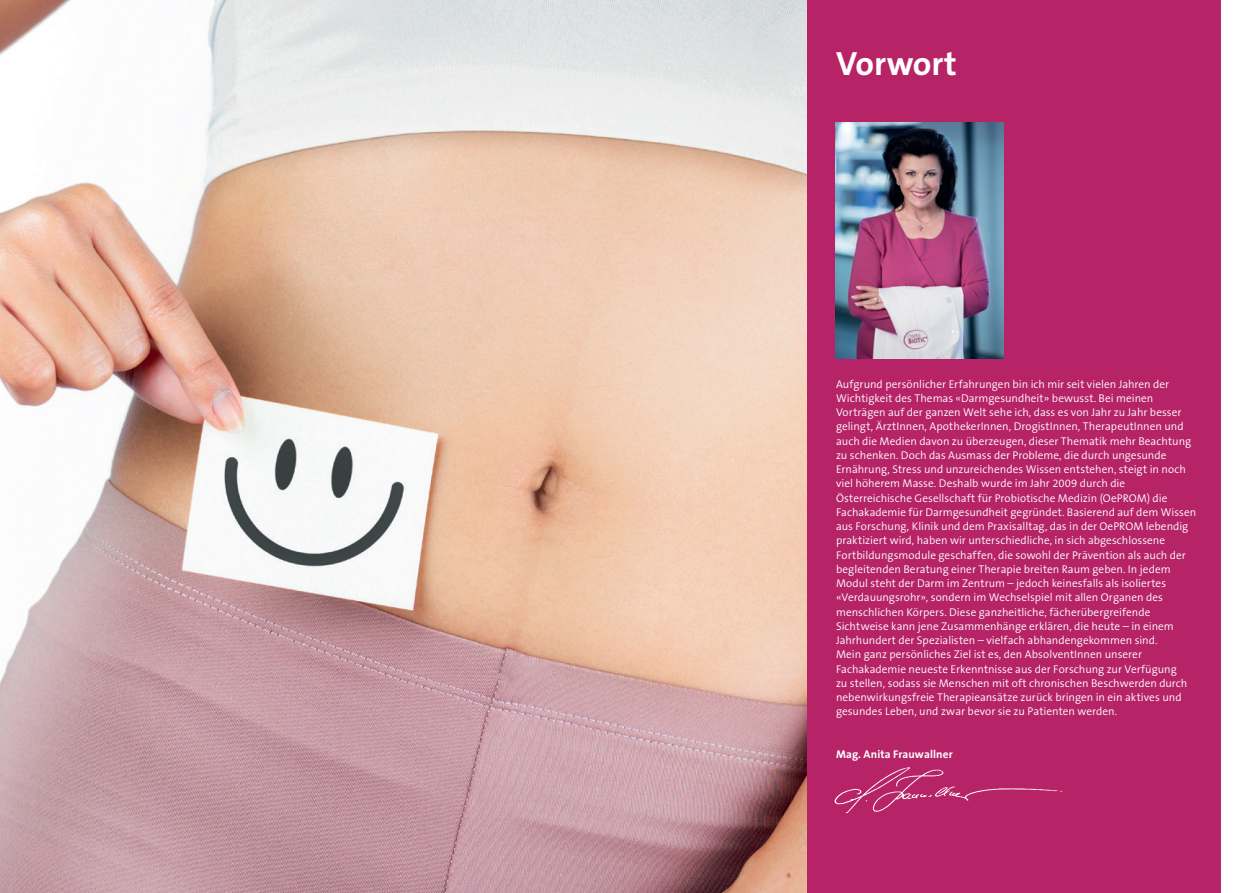
<style>
.page{position:relative;width:1259px;height:893px;background:#fff}
.page>*{position:absolute;margin:0;border:0;box-sizing:border-box;transform-origin:0 0}
.t1{font:700 33.75px "The Sans B7";letter-spacing:-.01em;color:#fff}
.t2{font:300 11.25px/14.2px "The Sans B4";color:#fff}
.t3{font:700 11.25px "The Sans B7";letter-spacing:.01em;color:#fff}
</style>
<div class="page">
<img style="left:0;top:0;width:807px;height:893px">
<div style="left:807px;top:0;width:413px;height:893px;background:#b62467"></div>
<img style="left:835px;top:123px;width:168px;height:236px">
<img style="left:834px;top:767px;width:229px;height:47px">
<h1 class="t1" style="left:836px;top:46px;width:122px">Vorwort</h1>
<p class="t2" style="left:836px;top:377px;width:362px">Aufgrund persönlicher Erfahrungen bin ich mir seit vielen Jahren der Wichtigkeit des Themas «Darmgesundheit» bewusst. Bei meinen Vorträgen auf der ganzen Welt sehe ich, dass es von Jahr zu Jahr besser gelingt, ÄrztInnen, ApothekerInnen, DrogistInnen, TherapeutInnen und auch die Medien davon zu überzeugen, dieser Thematik mehr Beachtung zu schenken. Doch das Ausmass der Probleme, die durch ungesunde Ernährung, Stress und unzureichendes Wissen entstehen, steigt in noch viel höherem Masse. Deshalb wurde im Jahr 2009 durch die Österreichische Gesellschaft für Probiotische Medizin (OePROM) die Fachakademie für Darmgesundheit gegründet. Basierend auf dem Wissen aus Forschung, Klinik und dem Praxisalltag, das in der OePROM lebendig praktiziert wird, haben wir unterschiedliche, in sich abgeschlossene Fortbildungsmodule geschaffen, die sowohl der Prävention als auch der begleitenden Beratung einer Therapie breiten Raum geben. In jedem Modul steht der Darm im Zentrum – jedoch keinesfalls als isoliertes «Verdauungsrohr», sondern im Wechselspiel mit allen Organen des menschlichen Körpers. Diese ganzheitliche, fächerübergreifende Sichtweise kann jene Zusammenhänge erklären, die heute – in einem Jahrhundert der Spezialisten – vielfach abhandengekommen sind.<br>Mein ganz persönliches Ziel ist es, den AbsolventInnen unserer Fachakademie neueste Erkenntnisse aus der Forschung zur Verfügung<br>zu stellen, sodass sie Menschen mit oft chronischen Beschwerden durch nebenwirkungsfreie Therapieansätze zurück bringen in ein aktives und gesundes Leben, und zwar bevor sie zu Patienten werden.</p>
<p class="t3" style="left:836px;top:748px;width:118px">Mag. Anita Frauwallner</p>
</div>
